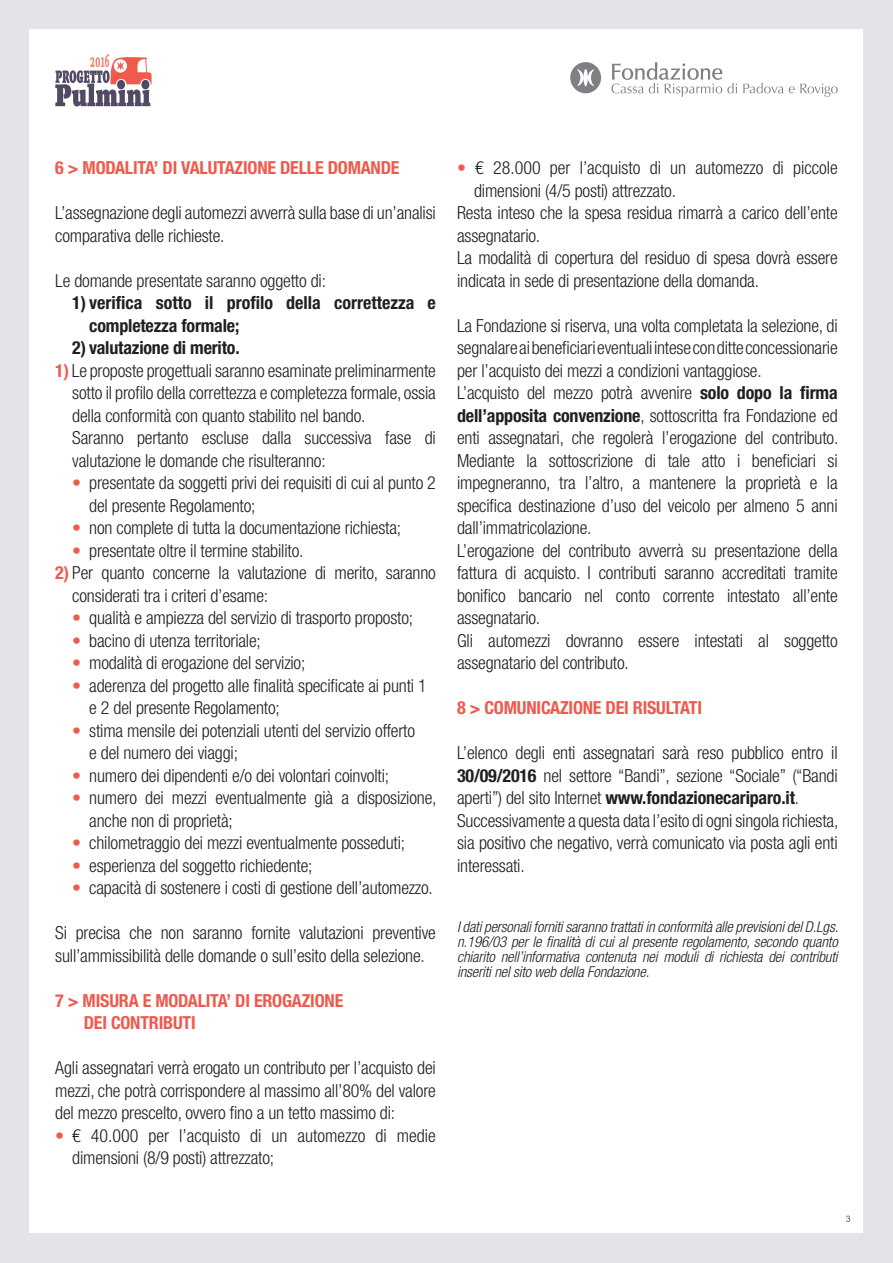
<style>
.page{position:relative;width:893px;height:1263px;background:#e5e3e7}
.page>*{position:absolute;margin:0;border:0;box-sizing:border-box;transform-origin:0 0}
.t1{font:300 condensed 18px/22.5px "Helvetica Neue LT Std";letter-spacing:-.01em;color:#231f20}
.t2{font:700 condensed 18px/22.5px "Helvetica Neue LT Std";letter-spacing:-.01em;color:#f0594d}
.t3{font:700 condensed 18px/22.5px "Helvetica Neue LT Std";letter-spacing:-.01em;color:#231f20}
.t4{font:italic 300 condensed 15px/15px "Helvetica Neue LT Std";letter-spacing:-.01em;color:#231f20;text-align:justify}
.t5{font:300 condensed 9px "Helvetica Neue LT Std";color:#231f20}
.s1{font-weight:700;color:#f0594d}
.s2{color:#f0594d}
.s3{font-weight:700}
</style>
<div class="page">
<div style="left:30px;top:30px;width:833px;height:1203px;background:#fff"></div>
<svg style="left:570px;top:62px;width:31px;height:31px"></svg>
<svg style="left:611px;top:62px;width:126px;height:35px"></svg>
<svg style="left:743px;top:83px;width:95px;height:14px"></svg>
<svg style="left:55px;top:54px;width:97px;height:53px"></svg>
<p class="t2" style="left:55px;top:156px;width:346px">6 &gt; MODALITA’ DI VALUTAZIONE DELLE DOMANDE</p>
<p class="t1" style="left:55px;top:201px;width:382px">L’assegnazione degli automezzi avverrà sulla base di un’analisi comparativa delle richieste.</p>
<p class="t1" style="left:55px;top:269px;width:272px">Le domande presentate saranno oggetto di:</p>
<p class="t3" style="left:89px;top:291px;width:348px;text-indent:-17px">1) verifica sotto il profilo della correttezza e completezza formale;</p>
<p class="t3" style="left:72px;top:336px;width:169px">2) valutazione di merito.</p>
<p class="t1" style="left:72px;top:359px;width:365px;text-indent:-17px"><span class="s1">1)</span> Le proposte progettuali saranno esaminate preliminarmente sotto il profilo della correttezza e completezza formale, ossia della conformità con quanto stabilito nel bando.<br>Saranno pertanto escluse dalla successiva fase di valutazione le domande che risulteranno:</p>
<p class="t1" style="left:89px;top:471px;width:348px;text-indent:-17px"><span class="s2">•</span> presentate da soggetti privi dei requisiti di cui al punto 2 del presente Regolamento;</p>
<p class="t1" style="left:72px;top:516px;width:330px"><span class="s2">•</span> non complete di tutta la documentazione richiesta;</p>
<p class="t1" style="left:72px;top:539px;width:233px"><span class="s2">•</span> presentate oltre il termine stabilito.</p>
<p class="t1" style="left:72px;top:561px;width:365px;text-indent:-17px"><span class="s1">2)</span> Per quanto concerne la valutazione di merito, saranno considerati tra i criteri d’esame:</p>
<p class="t1" style="left:72px;top:606px;width:342px"><span class="s2">•</span> qualità e ampiezza del servizio di trasporto proposto;</p>
<p class="t1" style="left:72px;top:629px;width:190px"><span class="s2">•</span> bacino di utenza territoriale;</p>
<p class="t1" style="left:72px;top:651px;width:235px"><span class="s2">•</span> modalità di erogazione del servizio;</p>
<p class="t1" style="left:89px;top:674px;width:339px;text-indent:-17px"><span class="s2">•</span> aderenza del progetto alle finalità specificate ai punti 1 e 2 del presente Regolamento;</p>
<p class="t1" style="left:89px;top:719px;width:327px;text-indent:-17px"><span class="s2">•</span> stima mensile dei potenziali utenti del servizio offerto e del numero dei viaggi;</p>
<p class="t1" style="left:72px;top:764px;width:318px"><span class="s2">•</span> numero dei dipendenti e/o dei volontari coinvolti;</p>
<p class="t1" style="left:89px;top:786px;width:349px;text-indent:-17px"><span class="s2">•</span> numero dei mezzi eventualmente già a disposizione, anche non di proprietà;</p>
<p class="t1" style="left:72px;top:831px;width:334px"><span class="s2">•</span> chilometraggio dei mezzi eventualmente posseduti;</p>
<p class="t1" style="left:72px;top:854px;width:242px"><span class="s2">•</span> esperienza del soggetto richiedente;</p>
<p class="t1" style="left:72px;top:876px;width:362px"><span class="s2">•</span> capacità di sostenere i costi di gestione dell’automezzo.</p>
<p class="t1" style="left:55px;top:921px;width:382px">Si precisa che non saranno fornite valutazioni preventive sull’ammissibilità delle domande o sull’esito della selezione.</p>
<p class="t2" style="left:84px;top:989px;width:261px;text-indent:-28px">7 &gt; MISURA E MODALITA’ DI EROGAZIONE<br>DEI CONTRIBUTI</p>
<p class="t1" style="left:55px;top:1056px;width:382px;text-align:justify">Agli assegnatari verrà erogato un contributo per l’acquisto dei mezzi, che potrà corrispondere al massimo all’80% del valore del mezzo prescelto, ovvero fino a un tetto massimo di:</p>
<p class="t1" style="left:72px;top:1124px;width:365px;text-indent:-17px"><span class="s2">•</span> € 40.000 per l’acquisto di un automezzo di medie dimensioni (8/9 posti) attrezzato;</p>
<p class="t1" style="left:457px;top:156px;width:382px"><span class="s2">•</span> € 28.000 per l’acquisto di un automezzo di piccole</p>
<p class="t1" style="left:474px;top:179px;width:203px">dimensioni (4/5 posti) attrezzato.</p>
<p class="t1" style="left:457px;top:201px;width:382px">Resta inteso che la spesa residua rimarrà a carico dell’ente</p>
<p class="t1" style="left:457px;top:224px;width:85px">assegnatario.</p>
<p class="t1" style="left:457px;top:246px;width:382px">La modalità di copertura del residuo di spesa dovrà essere</p>
<p class="t1" style="left:457px;top:269px;width:303px">indicata in sede di presentazione della domanda.</p>
<p class="t1" style="left:457px;top:314px;width:383px">La Fondazione si riserva, una volta completata la selezione, di segnalare ai beneficiari eventuali intese con ditte concessionarie per l’acquisto dei mezzi a condizioni vantaggiose.<br>L’acquisto del mezzo potrà avvenire <span class="s3">solo dopo la firma dell’apposita convenzione</span>, sottoscritta fra Fondazione ed enti assegnatari, che regolerà l’erogazione del contributo.<br>Mediante la sottoscrizione di tale atto i beneficiari si impegneranno, tra l’altro, a mantenere la proprietà e la specifica destinazione d’uso del veicolo per almeno 5 anni dall’immatricolazione.<br>L’erogazione del contributo avverrà su presentazione della fattura di acquisto. I contributi saranno accreditati tramite bonifico bancario nel conto corrente intestato all’ente assegnatario.<br>Gli automezzi dovranno essere intestati al soggetto assegnatario del contributo.</p>
<p class="t2" style="left:457px;top:696px;width:246px">8 &gt; COMUNICAZIONE DEI RISULTATI</p>
<p class="t1" style="left:457px;top:741px;width:383px">L’elenco degli enti assegnatari sarà reso pubblico entro il <span class="s3">30/09/2016</span> nel settore “Bandi”, sezione “Sociale” (“Bandi aperti”) del sito Internet <span class="s3">www.fondazionecariparo.it</span>.<br>Successivamente a questa data l’esito di ogni singola richiesta, sia positivo che negativo, verrà comunicato via posta agli enti interessati.</p>
<p class="t4" style="left:457px;top:919px;width:383px">I dati personali forniti saranno trattati in conformità alle previsioni del D.Lgs. n.196/03 per le finalità di cui al presente regolamento, secondo quanto chiarito nell’informativa contenuta nei moduli di richiesta dei contributi inseriti nel sito web della Fondazione.</p>
<p class="t5" style="left:846px;top:1213px;width:6px">3</p>
</div>
